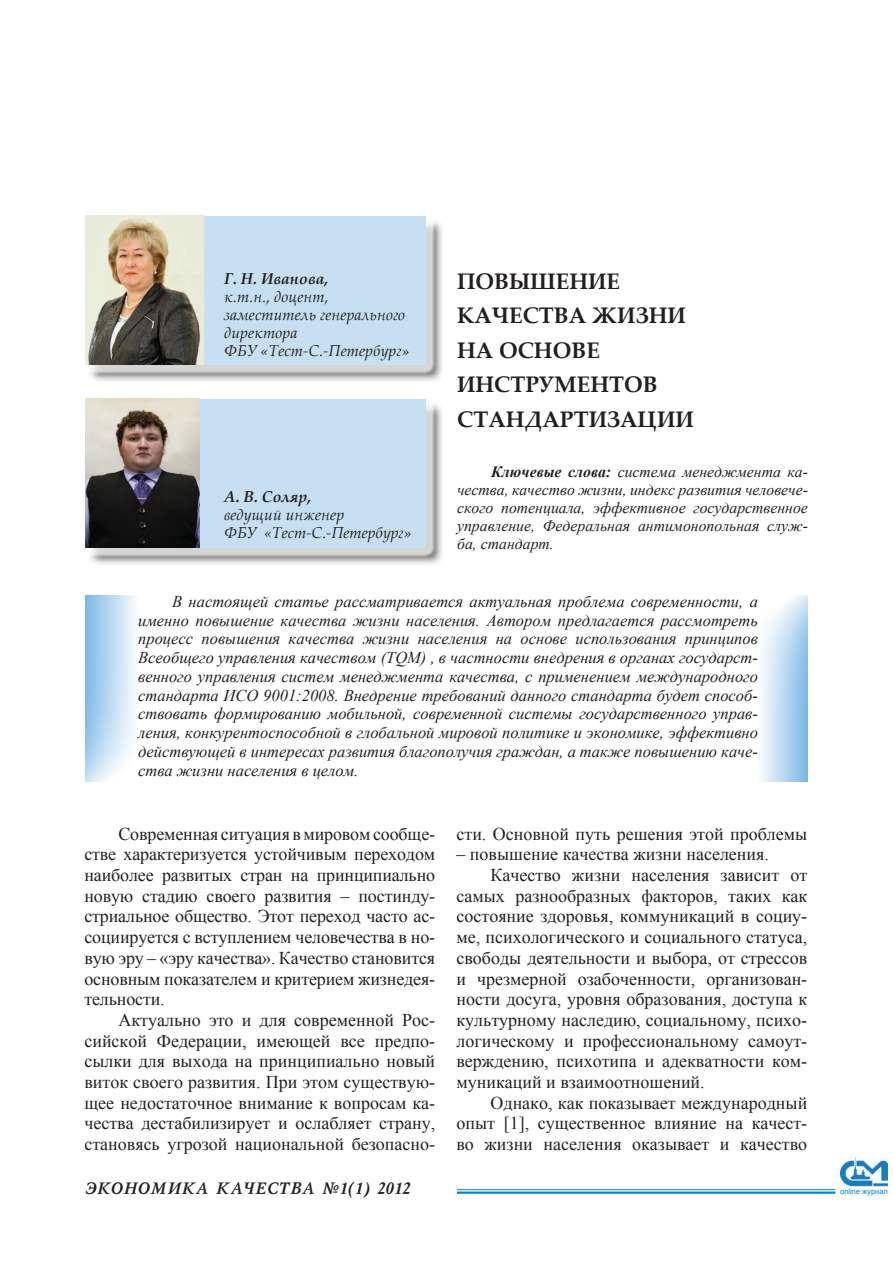
<style>
.page{position:relative;width:893px;height:1263px;background:#fff}
.page>*{position:absolute;margin:0;border:0;box-sizing:border-box;transform-origin:0 0}
.t1{font:700 22.5px/34.5px "Palatino Linotype";color:#231f20}
.t2{font:18px/20.7px "Times New Roman";color:#231f20;text-align:justify}
.t3{font:italic 16.5px/18.8px "Times New Roman";color:#231f20;text-align:justify}
.t4{font:italic 700 16.5px "Mysl C";color:#231f20}
.t5{font:italic 15.75px/18px "Times New Roman";color:#231f20;text-align:justify}
.t6{font:italic 15.75px/18px "Palatino Linotype";color:#231f20}
.t7{font:italic 700 15.75px "Palatino Linotype";color:#231f20}
.t8{font:7.5px "Arial";color:#0089cf}
.s1{font-weight:700}
</style>
<div class="page">
<hr style="left:457px;top:1189px;width:378px;height:1px;background:#0089cf">
<hr style="left:457px;top:1191px;width:378px;height:3px;background:#0089cf">
<img style="left:841px;top:1158px;width:46px;height:29px">
<div style="left:87px;top:218px;width:357px;height:165px;background:#231f20;opacity:.75"></div>
<div style="left:75px;top:206px;width:360px;height:168px;background:#fff;opacity:.75"></div>
<div style="left:85px;top:216px;width:341px;height:148px;background:#c7dff2"></div>
<div style="left:87px;top:401px;width:357px;height:165px;background:#231f20;opacity:.75"></div>
<div style="left:75px;top:389px;width:360px;height:168px;background:#fff;opacity:.75"></div>
<div style="left:85px;top:399px;width:341px;height:148px;background:#c7dff2"></div>
<svg style="left:85px;top:595px;width:50px;height:186px;background:#c0ddf2"></svg>
<svg style="left:761px;top:595px;width:47px;height:186px"></svg>
<img style="left:85px;top:216px;width:118px;height:148px">
<img style="left:85px;top:399px;width:115px;height:148px">
<p class="t7" style="left:224px;top:267px;width:106px">Г. Н. Иванова,</p>
<p class="t6" style="left:224px;top:287px;width:187px">к.т.н., доцент, заместитель генерального директора<br>ФБУ «Тест-С.-Петербург»</p>
<p class="t7" style="left:224px;top:485px;width:88px">А. В. Соляр,</p>
<p class="t6" style="left:224px;top:505px;width:189px">ведущий инженер<br>ФБУ «Тест-С.-Петербург»</p>
<p class="t1" style="left:457px;top:263px;width:238px">повышение качества жизни на основе инструментов стандартизации</p>
<p class="t5" style="left:457px;top:462px;width:352px;text-indent:34px"><span class="s1">Ключевые слова:</span> система менеджмента ка&shy;чества, качество жизни, индекс развития человече&shy;ского потенциала, эффективное государственное управление, Федеральная антимонопольная служ&shy;ба, стандарт.</p>
<p class="t3" style="left:138px;top:591px;width:621px;text-indent:34px">В настоящей статье рассматривается актуальная проблема современности, а именно повышение качества жизни населения. Автором предлагается рассмотреть процесс повышения качества жизни населения на основе использования принципов Всеобщего управления качеством (TQM) , в частности внедрения в органах государст&shy;венного управления систем менеджмента качества, с применением международного стандарта ИСО 9001:2008. Внедрение требований данного стандарта будет способ&shy;ствовать формированию мобильной, современной системы государственного управ&shy;ления, конкурентоспособной в глобальной мировой политике и экономике, эффективно действующей в интересах развития благополучия граждан, а также повышению каче&shy;ства жизни населения в целом.</p>
<p class="t2" style="left:84px;top:823px;width:352px;text-indent:34px">Современная ситуация в мировом сообще&shy;стве характеризуется устойчивым переходом наиболее развитых стран на принципиально новую стадию своего развития – постинду&shy;стриальное общество. Этот переход часто ас&shy;социируется с вступлением человечества в но&shy;вую эру – «эру качества». Качество становится основным показателем и критерием жизнедея&shy;тельности.</p>
<p class="t2" style="left:84px;top:1009px;width:352px;text-indent:34px">Актуально это и для современной Рос&shy;сийской Федерации, имеющей все предпо&shy;сылки для выхода на принципиально новый виток своего развития. При этом существую&shy;щее недостаточное внимание к вопросам ка&shy;чества дестабилизирует и ослабляет страну, становясь угрозой национальной безопасно-</p>
<p class="t2" style="left:456px;top:823px;width:352px">сти. Основной путь решения этой проблемы</p>
<p class="t2" style="left:456px;top:844px;width:314px">– повышение качества жизни населения.</p>
<p class="t2" style="left:490px;top:864px;width:318px">Качество жизни населения зависит от</p>
<p class="t2" style="left:456px;top:885px;width:352px">самых разнообразных факторов, таких как</p>
<p class="t2" style="left:456px;top:906px;width:352px">состояние здоровья, коммуникаций в социу-</p>
<p class="t2" style="left:456px;top:926px;width:352px">ме, психологического и социального статуса,</p>
<p class="t2" style="left:456px;top:947px;width:352px">свободы деятельности и выбора, от стрессов</p>
<p class="t2" style="left:456px;top:968px;width:352px">и чрезмерной озабоченности, организован-</p>
<p class="t2" style="left:456px;top:988px;width:352px">ности досуга, уровня образования, доступа к</p>
<p class="t2" style="left:456px;top:1009px;width:352px">культурному наследию, социальному, психо-</p>
<p class="t2" style="left:456px;top:1030px;width:352px">логическому и профессиональному самоут-</p>
<p class="t2" style="left:456px;top:1051px;width:352px">верждению, психотипа и адекватности ком-</p>
<p class="t2" style="left:456px;top:1071px;width:250px">муникаций и взаимоотношений.</p>
<p class="t2" style="left:490px;top:1092px;width:318px">Однако, как показывает международный</p>
<p class="t2" style="left:456px;top:1113px;width:352px">опыт [1], существенное влияние на качест-</p>
<p class="t2" style="left:456px;top:1133px;width:352px">во жизни населения оказывает и качество</p>
<p class="t4" style="left:84px;top:1179px;width:327px">ЭКОНОМИКА КАЧЕСТВА №1(1) 2012</p>
<p class="t8" style="left:840px;top:1186px;width:49px">online журнал</p>
</div>
